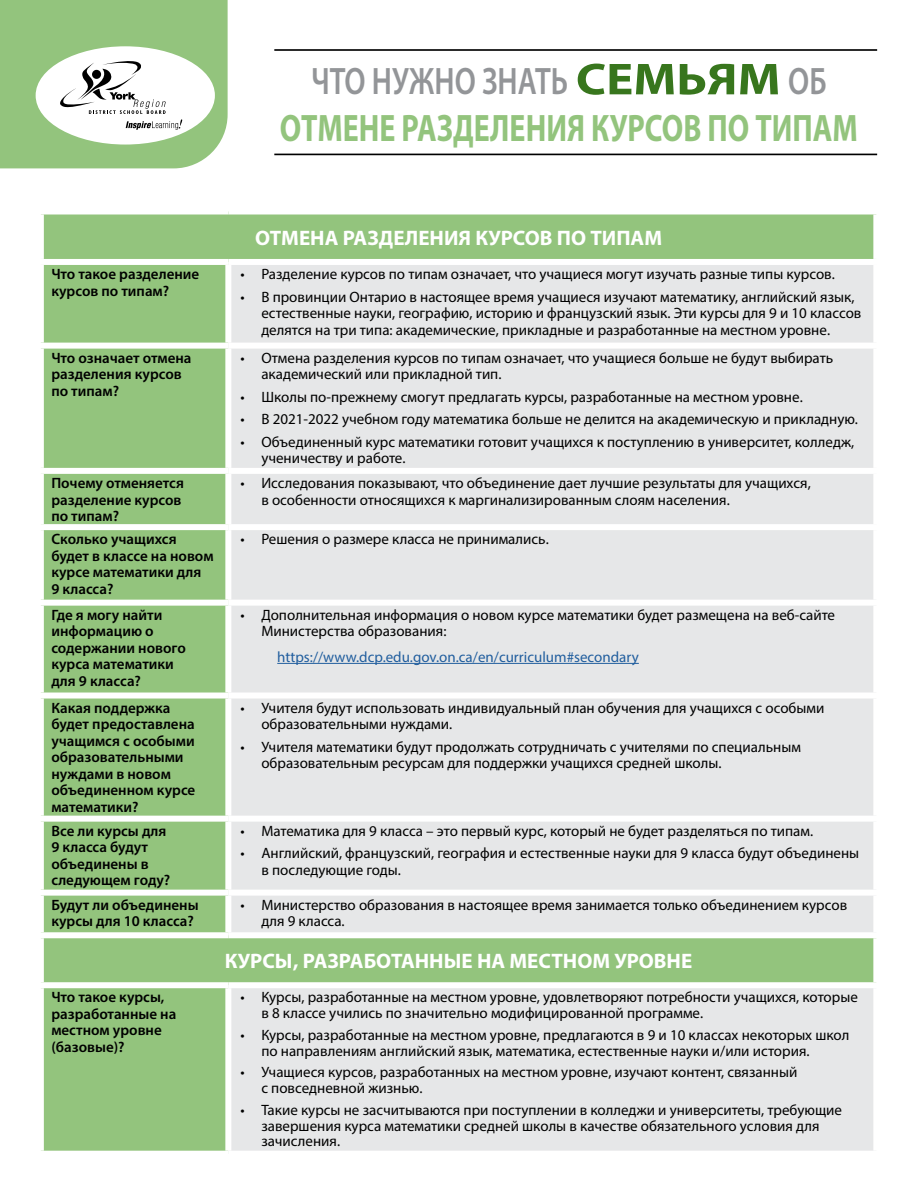
<style>
.page{position:relative;width:918px;height:1188px;background:#fff}
.page>*{position:absolute;margin:0;border:0;box-sizing:border-box;transform-origin:0 0}
.t1{font:700 38.4px/46.2px "Myriad Pro";color:#93c47d;text-align:center;scale:.78 1}
.t2{font:700 21px "Myriad Pro";color:#fff}
.t3{font:15px/16.5px "Myriad Pro";color:#000}
.t4{font:600 15px/16.5px "Myriad Pro";color:#000}
.t5{font:15px "Myriad Pro";color:#215e9e}
.s1{font-weight:600;color:#939598}
.s2{font-size:45px;color:#38761d}
</style>
<div class="page">
<hr style="left:274px;top:49px;width:603px;height:2px;background:#000">
<div style="left:41px;top:214px;width:835px;height:937px;background:#93c47d"></div>
<div style="left:228px;top:265px;width:645px;height:886px;background:#e6e7e8"></div>
<div style="left:38px;top:215px;width:6px;height:44px;background:#fff"></div>
<div style="left:873px;top:215px;width:6px;height:44px;background:#fff"></div>
<div style="left:38px;top:259px;width:190px;height:6px;background:#fff"></div>
<div style="left:38px;top:265px;width:6px;height:78px;background:#fff"></div>
<div style="left:228px;top:259px;width:651px;height:6px;background:#fff"></div>
<div style="left:225px;top:265px;width:6px;height:78px;background:#fff"></div>
<div style="left:873px;top:265px;width:6px;height:78px;background:#fff"></div>
<div style="left:38px;top:343px;width:190px;height:6px;background:#fff"></div>
<div style="left:38px;top:349px;width:6px;height:119px;background:#fff"></div>
<div style="left:228px;top:343px;width:651px;height:6px;background:#fff"></div>
<div style="left:225px;top:349px;width:6px;height:119px;background:#fff"></div>
<div style="left:873px;top:349px;width:6px;height:119px;background:#fff"></div>
<div style="left:38px;top:468px;width:190px;height:6px;background:#fff"></div>
<div style="left:38px;top:474px;width:6px;height:50px;background:#fff"></div>
<div style="left:228px;top:468px;width:651px;height:6px;background:#fff"></div>
<div style="left:225px;top:474px;width:6px;height:50px;background:#fff"></div>
<div style="left:873px;top:474px;width:6px;height:50px;background:#fff"></div>
<div style="left:38px;top:524px;width:190px;height:6px;background:#fff"></div>
<div style="left:38px;top:530px;width:6px;height:70px;background:#fff"></div>
<div style="left:228px;top:524px;width:651px;height:6px;background:#fff"></div>
<div style="left:225px;top:530px;width:6px;height:70px;background:#fff"></div>
<div style="left:873px;top:530px;width:6px;height:70px;background:#fff"></div>
<div style="left:38px;top:600px;width:190px;height:6px;background:#fff"></div>
<div style="left:38px;top:606px;width:6px;height:87px;background:#fff"></div>
<div style="left:228px;top:600px;width:651px;height:6px;background:#fff"></div>
<div style="left:225px;top:606px;width:6px;height:87px;background:#fff"></div>
<div style="left:873px;top:606px;width:6px;height:87px;background:#fff"></div>
<div style="left:38px;top:693px;width:190px;height:6px;background:#fff"></div>
<div style="left:38px;top:699px;width:6px;height:117px;background:#fff"></div>
<div style="left:228px;top:693px;width:651px;height:6px;background:#fff"></div>
<div style="left:225px;top:699px;width:6px;height:117px;background:#fff"></div>
<div style="left:873px;top:699px;width:6px;height:117px;background:#fff"></div>
<div style="left:38px;top:816px;width:190px;height:6px;background:#fff"></div>
<div style="left:38px;top:822px;width:6px;height:68px;background:#fff"></div>
<div style="left:228px;top:816px;width:651px;height:6px;background:#fff"></div>
<div style="left:225px;top:822px;width:6px;height:68px;background:#fff"></div>
<div style="left:873px;top:822px;width:6px;height:68px;background:#fff"></div>
<div style="left:38px;top:890px;width:190px;height:6px;background:#fff"></div>
<div style="left:38px;top:896px;width:6px;height:36px;background:#fff"></div>
<div style="left:228px;top:890px;width:651px;height:6px;background:#fff"></div>
<div style="left:225px;top:896px;width:6px;height:36px;background:#fff"></div>
<div style="left:873px;top:896px;width:6px;height:36px;background:#fff"></div>
<div style="left:38px;top:932px;width:190px;height:6px;background:#fff"></div>
<div style="left:38px;top:938px;width:6px;height:44px;background:#fff"></div>
<div style="left:228px;top:932px;width:651px;height:6px;background:#fff"></div>
<div style="left:873px;top:938px;width:6px;height:44px;background:#fff"></div>
<div style="left:38px;top:982px;width:190px;height:6px;background:#fff"></div>
<div style="left:38px;top:988px;width:6px;height:163px;background:#fff"></div>
<div style="left:228px;top:982px;width:651px;height:6px;background:#fff"></div>
<div style="left:225px;top:988px;width:6px;height:163px;background:#fff"></div>
<div style="left:873px;top:988px;width:6px;height:163px;background:#fff"></div>
<hr style="left:277px;top:663px;width:362px;height:1px;background:#215e9e">
<svg style="left:0;top:0;width:228px;height:168px"></svg>
<hr style="left:274px;top:154px;width:603px;height:1px;background:#000">
<h1 class="t1" style="left:280px;top:59px;width:743px"><span class="s1">ЧТО НУЖНО ЗНАТЬ</span> <span class="s2">СЕМЬЯМ</span> <span class="s1">ОБ<br></span>ОТМЕНЕ РАЗДЕЛЕНИЯ КУРСОВ ПО ТИПАМ</h1>
<h2 class="t2" style="left:255px;top:226px;width:409px">ОТМЕНА РАЗДЕЛЕНИЯ КУРСОВ ПО ТИПАМ</h2>
<p class="t4" style="left:51px;top:266px;width:149px">Что такое разделение курсов по типам?</p>
<p class="t3" style="left:240px;top:266px;width:596px">• Разделение курсов по типам означает, что учащиеся могут изучать разные типы курсов.</p>
<p class="t3" style="left:261px;top:288px;width:602px;text-indent:-21px">• В провинции Онтарио в настоящее время учащиеся изучают математику, английский язык, естественные науки, географию, историю и французский язык. Эти курсы для 9 и 10 классов делятся на три типа: академические, прикладные и разработанные на местном уровне.</p>
<p class="t4" style="left:51px;top:349px;width:142px">Что означает отмена разделения курсов по типам?</p>
<p class="t3" style="left:261px;top:349px;width:573px;text-indent:-21px">• Отмена разделения курсов по типам означает, что учащиеся больше не будут выбирать академический или прикладной тип.</p>
<p class="t3" style="left:240px;top:388px;width:564px">• Школы по-прежнему смогут предлагать курсы, разработанные на местном уровне.</p>
<p class="t3" style="left:240px;top:411px;width:619px">• В 2021-2022 учебном году математика больше не делится на академическую и прикладную.</p>
<p class="t3" style="left:261px;top:433px;width:594px;text-indent:-21px">• Объединенный курс математики готовит учащихся к поступлению в университет, колледж, ученичеству и работе.</p>
<p class="t4" style="left:51px;top:474px;width:134px">Почему отменяется разделение курсов по типам?</p>
<p class="t3" style="left:261px;top:475px;width:551px;text-indent:-21px">• Исследования показывают, что объединение дает лучшие результаты для учащихся, в особенности относящихся к маргинализированным слоям населения.</p>
<p class="t4" style="left:51px;top:531px;width:164px">Сколько учащихся будет в классе на новом курсе математики для<br>9 класса?</p>
<p class="t3" style="left:240px;top:531px;width:310px">• Решения о размере класса не принимались.</p>
<p class="t4" style="left:51px;top:606px;width:136px">Где я могу найти информацию о содержании нового курса математики для 9 класса?</p>
<p class="t3" style="left:261px;top:606px;width:575px;text-indent:-21px">• Дополнительная информация о новом курсе математики будет размещена на веб-сайте<br>Министерства образования:</p>
<p class="t5" style="left:277px;top:648px;width:363px">https://www.dcp.edu.gov.on.ca/en/curriculum#secondary</p>
<p class="t4" style="left:51px;top:699px;width:146px">Какая поддержка будет предоставлена учащимся с особыми образовательными нуждами в новом объединенном курсе математики?</p>
<p class="t3" style="left:261px;top:699px;width:565px;text-indent:-21px">• Учителя будут использовать индивидуальный план обучения для учащихся с особыми образовательными нуждами.</p>
<p class="t3" style="left:261px;top:738px;width:541px;text-indent:-21px">• Учителя математики будут продолжать сотрудничать с учителями по специальным образовательным ресурсам для поддержки учащихся средней школы.</p>
<p class="t4" style="left:51px;top:822px;width:120px">Все ли курсы для<br>9 класса будут объединены в следующем году?</p>
<p class="t3" style="left:240px;top:822px;width:574px">• Математика для 9 класса – это первый курс, который не будет разделяться по типам.</p>
<p class="t3" style="left:261px;top:845px;width:599px;text-indent:-21px">• Английский, французский, география и естественные науки для 9 класса будут объединены в последующие годы.</p>
<p class="t4" style="left:51px;top:896px;width:149px">Будут ли объединены курсы для 10 класса?</p>
<p class="t3" style="left:261px;top:896px;width:587px;text-indent:-21px">• Министерство образования в настоящее время занимается только объединением курсов для 9 класса.</p>
<h2 class="t2" style="left:225px;top:949px;width:469px">КУРСЫ, РАЗРАБОТАННЫЕ НА МЕСТНОМ УРОВНЕ</h2>
<p class="t4" style="left:51px;top:989px;width:127px">Что такое курсы, разработанные на местном уровне (базовые)?</p>
<p class="t3" style="left:261px;top:989px;width:598px;line-height:15.8px;text-indent:-21px">• Курсы, разработанные на местном уровне, удовлетворяют потребности учащихся, которые в 8 классе учились по значительно модифицированной программе.</p>
<p class="t3" style="left:261px;top:1027px;width:590px;line-height:15.8px;text-indent:-21px">• Курсы, разработанные на местном уровне, предлагаются в 9 и 10 классах некоторых школ по направлениям английский язык, математика, естественные науки и/или история.</p>
<p class="t3" style="left:261px;top:1064px;width:538px;line-height:15.8px;text-indent:-21px">• Учащиеся курсов, разработанных на местном уровне, изучают контент, связанный с повседневной жизнью.</p>
<p class="t3" style="left:261px;top:1102px;width:582px;line-height:15.8px;text-indent:-21px">• Такие курсы не засчитываются при поступлении в колледжи и университеты, требующие завершения курса математики средней школы в качестве обязательного условия для зачисления.</p>
</div>
